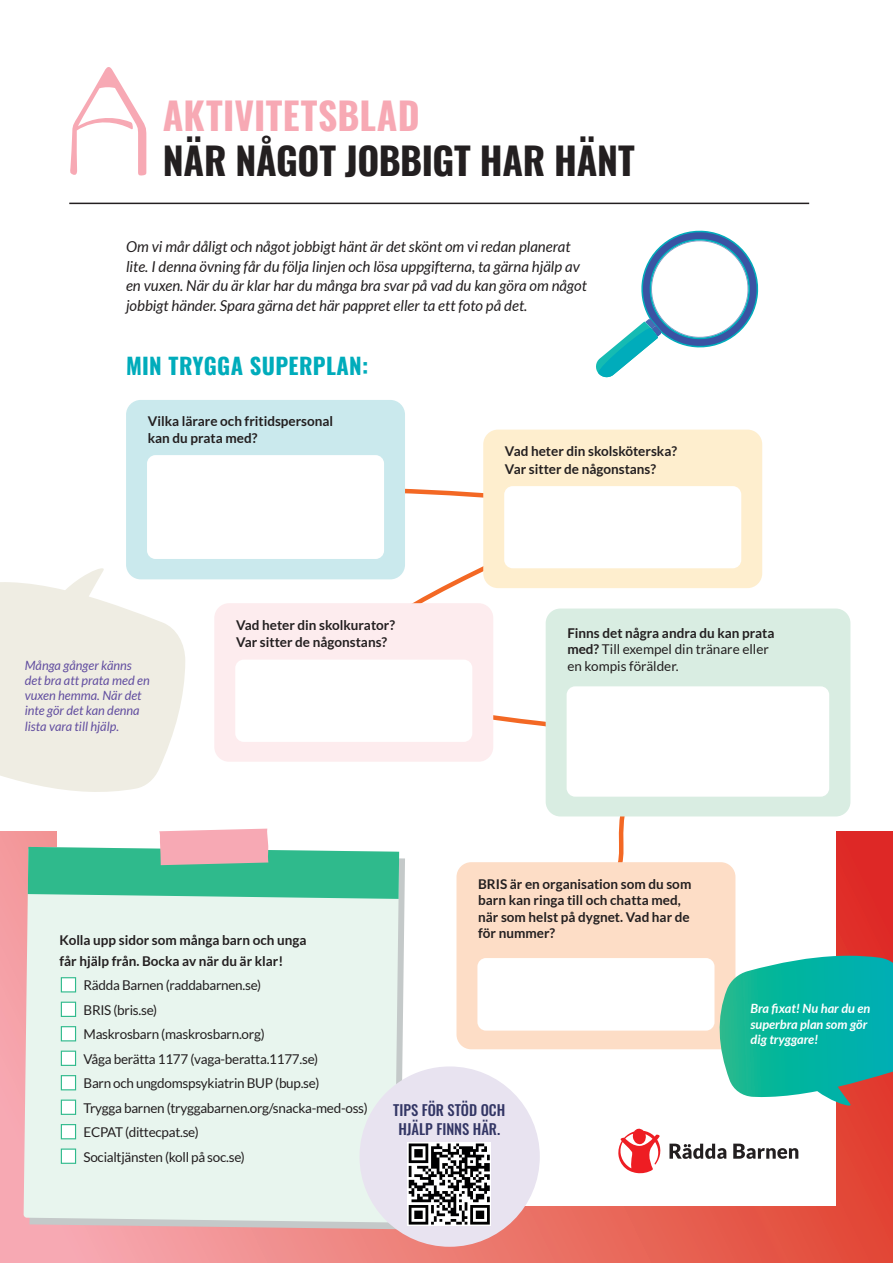
<style>
.page{position:relative;width:893px;height:1263px;background:#fff}
.page>*{position:absolute;margin:0;border:0;box-sizing:border-box;transform-origin:0 0}
.t1{font:700 37.5px "Oswald";letter-spacing:-.005em;color:#231f20}
.t2{font:700 37.5px "Oswald";letter-spacing:.01em;color:#f7a9b4}
.t3{font:700 22.5px "Oswald";letter-spacing:.02em;color:#00acbb}
.t4{font:italic 15px/19.5px "Lato";color:#231f20}
.t5{font:500 14.55px/18.5px "Oswald";color:#333665;text-align:center}
.t6{font:700 13.5px/16.5px "Lato";color:#231f20}
.t7{font:13.5px/24.5px "Lato";letter-spacing:-.02em;color:#231f20}
.t8{font:13.5px/16.5px "Lato";color:#231f20}
.t9{font:italic 12.75px/15.3px "Lato";color:#624ea0}
.t10{font:italic 700 12.75px/15.3px "Lato";color:#fff}
.s1{font-weight:700}
</style>
<div class="page">
<svg style="left:0;top:831px;width:893px;height:432px;background:#ea6e69"></svg>
<div style="left:57px;top:81px;width:779px;height:1124px;background:#fff"></div>
<svg style="left:669px;top:1143px;width:57px;height:16px"></svg>
<svg style="left:733px;top:1143px;width:65px;height:16px"></svg>
<svg style="left:618px;top:1128px;width:43px;height:46px"></svg>
<hr style="left:69px;top:203px;width:740px;height:1px;background:#231f20">
<svg style="left:0;top:568px;width:185px;height:224px"></svg>
<svg style="left:352px;top:488px;width:281px;height:374px"></svg>
<svg style="left:70px;top:67px;width:76px;height:109px"></svg>
<div style="left:483px;top:430px;width:279px;height:158px;background:#feeece;border-radius:15px"></div>
<div style="left:214px;top:603px;width:279px;height:159px;background:#fdecee;border-radius:15px"></div>
<div style="left:546px;top:608px;width:304px;height:208px;background:#d9ede2;border-radius:15px"></div>
<div style="left:456px;top:862px;width:279px;height:187px;background:#fdddc6;border-radius:15px"></div>
<svg style="left:596px;top:230px;width:163px;height:148px"></svg>
<div style="left:504px;top:486px;width:237px;height:82px;background:#fff;border-radius:9px"></div>
<div style="left:235px;top:660px;width:237px;height:82px;background:#fff;border-radius:9px"></div>
<div style="left:567px;top:686px;width:262px;height:111px;background:#fff;border-radius:9px"></div>
<div style="left:477px;top:958px;width:237px;height:72px;background:#fff;border-radius:9px"></div>
<svg style="left:29px;top:854px;width:376px;height:375px;background:#d3c3c5"></svg>
<div style="left:24px;top:847px;width:375px;height:375px;background:#e8f5ee"></div>
<div style="left:61px;top:977px;width:15px;height:15px;background:#fff;border:1px solid #2fba8c"></div>
<div style="left:61px;top:1002px;width:15px;height:15px;background:#fff;border:1px solid #2fba8c"></div>
<div style="left:61px;top:1026px;width:15px;height:15px;background:#fff;border:1px solid #2fba8c"></div>
<div style="left:61px;top:1050px;width:15px;height:16px;background:#fff;border:1px solid #2fba8c"></div>
<div style="left:61px;top:1075px;width:15px;height:15px;background:#fff;border:1px solid #2fba8c"></div>
<div style="left:61px;top:1099px;width:15px;height:16px;background:#fff;border:1px solid #2fba8c"></div>
<div style="left:61px;top:1124px;width:15px;height:15px;background:#fff;border:1px solid #2fba8c"></div>
<div style="left:61px;top:1148px;width:15px;height:16px;background:#fff;border:1px solid #2fba8c"></div>
<div style="left:126px;top:400px;width:279px;height:179px;background:#cae9ed;border-radius:15px"></div>
<div style="left:147px;top:455px;width:237px;height:104px;background:#fff;border-radius:9px"></div>
<svg style="left:28px;top:829px;width:371px;height:70px"></svg>
<svg style="left:359px;top:1066px;width:181px;height:181px"></svg>
<svg style="left:716px;top:956px;width:177px;height:150px;background:#33b6a5"></svg>
<h1 class="t2" style="left:163px;top:82px;width:258px">AKTIVITETSBLAD</h1>
<h1 class="t1" style="left:163px;top:127px;width:474px">NÄR NÅGOT JOBBIGT HAR HÄNT</h1>
<p class="t4" style="left:126px;top:238px;width:462px">Om vi mår dåligt och något jobbigt hänt är det skönt om vi redan planerat lite. I denna övning får du följa linjen och lösa uppgifterna, ta gärna hjälp av en vuxen. När du är klar har du många bra svar på vad du kan göra om något jobbigt händer. Spara gärna det här pappret eller ta ett foto på det.</p>
<h2 class="t3" style="left:126px;top:346px;width:244px">MIN TRYGGA SUPERPLAN:</h2>
<p class="t6" style="left:148px;top:413px;width:187px">Vilka lärare och fritidspersonal kan du prata med?</p>
<p class="t6" style="left:505px;top:442px;width:174px;line-height:17.7px">Vad heter din skolsköterska?<br>Var sitter de någonstans?</p>
<p class="t9" style="left:25px;top:658px;width:126px">Många gånger känns det bra att prata med en vuxen hemma. När det inte gör det kan denna lista vara till hjälp.</p>
<p class="t6" style="left:236px;top:616px;width:161px;line-height:17.7px">Vad heter din skolkurator?<br>Var sitter de någonstans?</p>
<p class="t8" style="left:567px;top:624px;width:209px"><span class="s1">Finns det några andra du kan prata med?</span> Till exempel din tränare eller en kompis förälder.</p>
<p class="t6" style="left:60px;top:930px;width:248px;line-height:20.2px">Kolla upp sidor som många barn och unga får hjälp från. Bocka av när du är klar!</p>
<p class="t7" style="left:84px;top:973px;width:286px">Rädda Barnen (raddabarnen.se)<br>BRIS (bris.se)<br>Maskrosbarn (maskrosbarn.org)<br>Våga berätta 1177 (vaga-beratta.1177.se)<br>Barn och ungdomspsykiatrin BUP (bup.se)<br>Trygga barnen (tryggabarnen.org/snacka-med-oss)<br>ECPAT (dittecpat.se)<br>Socialtjänsten (koll på soc.se)</p>
<p class="t6" style="left:478px;top:875px;width:215px">BRIS är en organisation som du som barn kan ringa till och chatta med, när som helst på dygnet. Vad har de för nummer?</p>
<p class="t5" style="left:393px;top:1099px;width:114px">TIPS FÖR STÖD OCH<br>HJÄLP FINNS HÄR.</p>
<p class="t10" style="left:750px;top:1001px;width:121px">Bra fixat! Nu har du en superbra plan som gör dig tryggare!</p>
</div>
